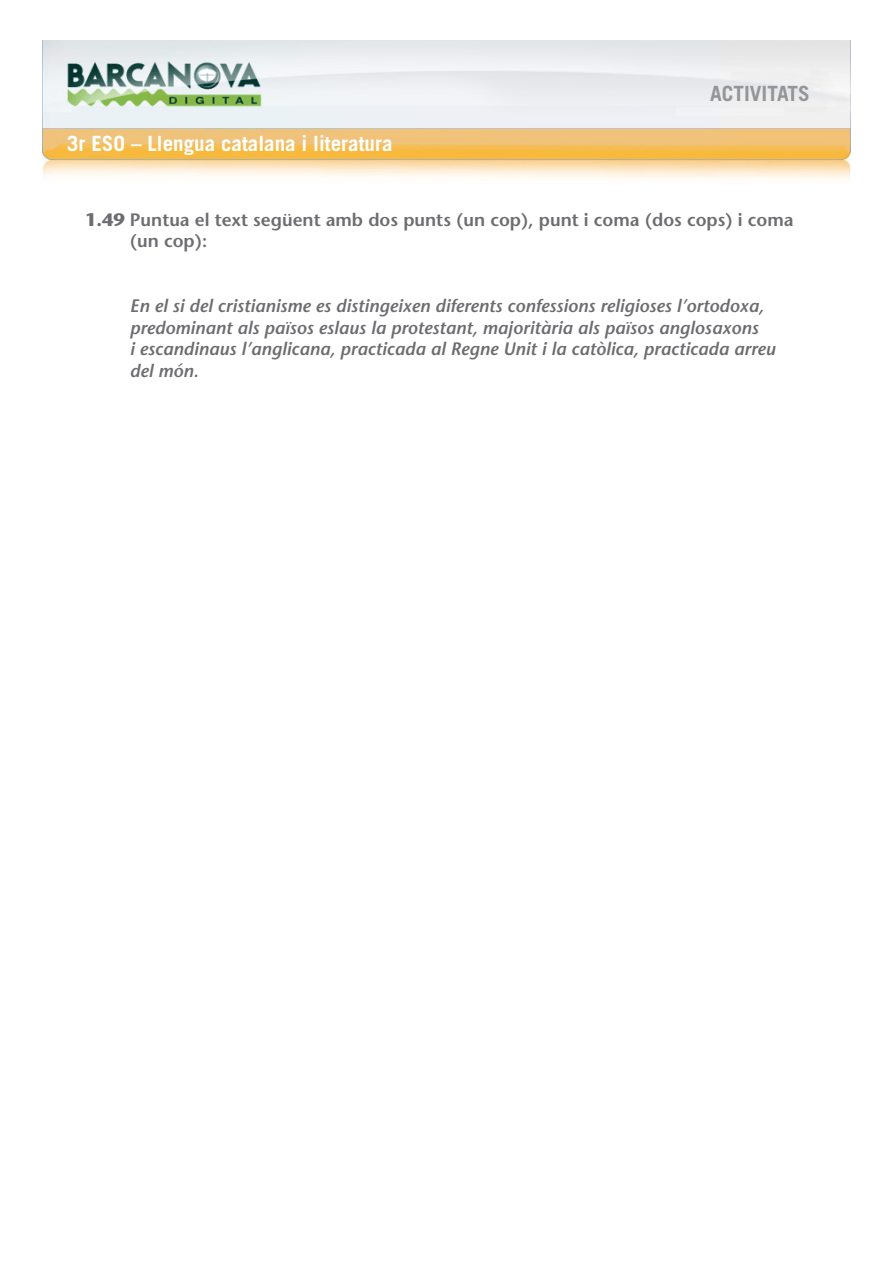
<style>
.page{position:relative;width:893px;height:1263px;background:#fff}
.page>*{position:absolute;margin:0;border:0;box-sizing:border-box;transform-origin:0 0}
.t1{font:700 21px "Trade Gothic LT Std";color:#fff}
.t2{font:700 21px "Trade Gothic LT Std";color:#939598}
.Text_enunciat{font:italic 600 18px/21.6px "Stone Sans Std";color:#6c6d70}
.Text_enunciat-2{font:600 18px/21.6px "Stone Sans Std";color:#6c6d70}
.s1{font-weight:700}
</style>
<div class="page">
<img style="left:43px;top:40px;width:807px;height:139px">
<p class="t1" style="left:67px;top:131px;width:327px">3r ESO – Llengua catalana i literatura</p>
<p class="t2" style="left:710px;top:81px;width:101px">ACTIVITATS</p>
<p class="Text_enunciat-2" style="left:130px;top:209px;width:665px;text-indent:-45px"><span class="s1">1.49</span> Puntua el text següent amb dos punts (un cop), punt i coma (dos cops) i coma (un cop):</p>
<p class="Text_enunciat" style="left:130px;top:295px;width:647px">En el si del cristianisme es distingeixen diferents confessions religioses l’ortodoxa, predominant als països eslaus la protestant, majoritària als països anglosaxons<br>i escandinaus l’anglicana, practicada al Regne Unit i la catòlica, practicada arreu del món.</p>
</div>
